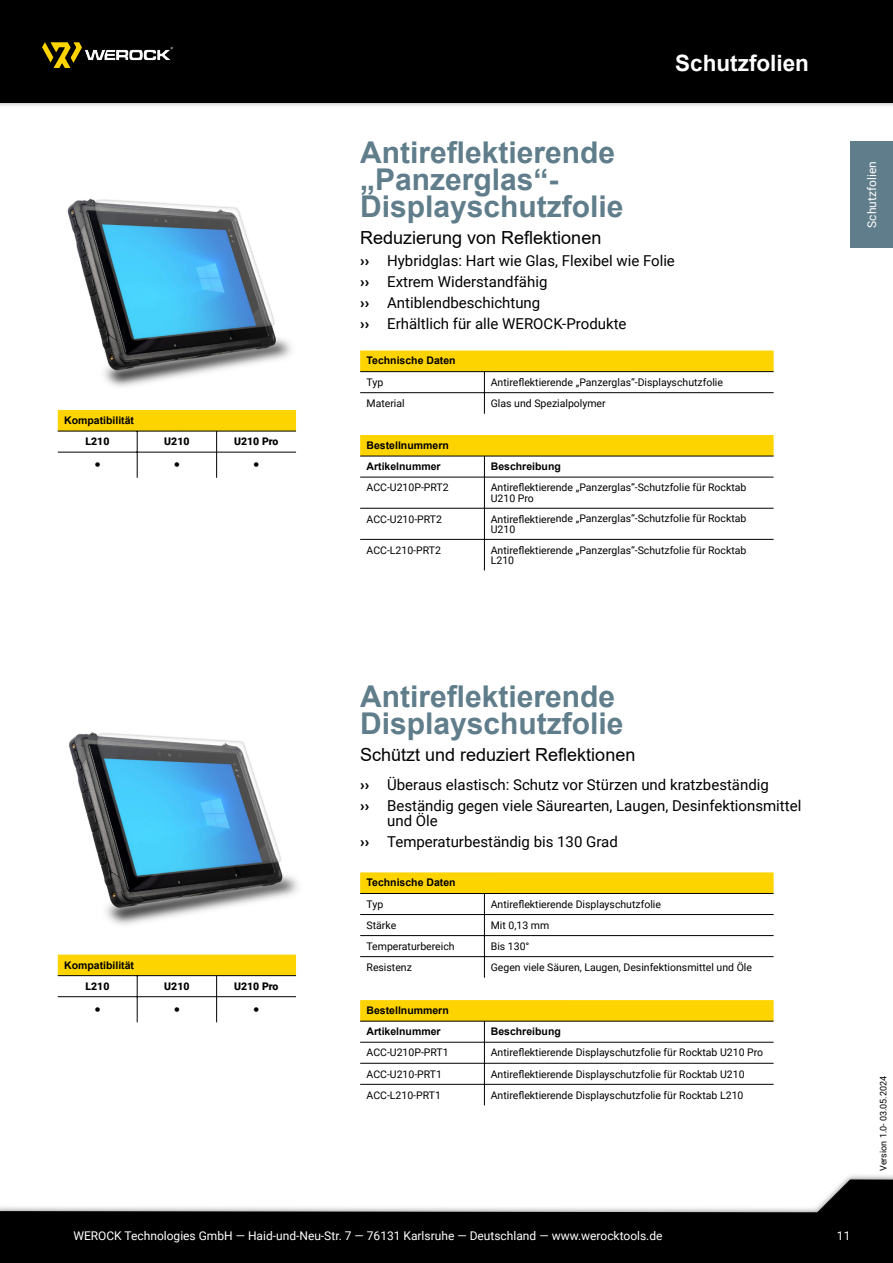
<style>
.page{position:relative;width:893px;height:1263px;background:#fff}
.page>*{position:absolute;margin:0;border:0;box-sizing:border-box;transform-origin:0 0}
.t1{font:700 30px/27px "Arial";color:#607d8b}
.t2{font:700 22.5px "Arial";color:#fff}
.t3{font:18px "Arial";color:#000}
.t4{font:15px/21px "Roboto";color:#000}
.t5{font:12px "Roboto";color:#fff}
.t6{font:10.5px/10.5px "Roboto";color:#000}
.t7{font:700 10.5px/21px "Arial";color:#000}
.t8{font:900 10.5px "Roboto";color:#000}
.t9{font:9px "Roboto";color:#000}
.s1{font-weight:900}
</style>
<div class="page">
<svg style="left:0;top:1179px;width:893px;height:84px;fill:#000"></svg>
<img style="left:0;top:102px;width:893px;height:4px">
<div style="left:0;top:0;width:893px;height:102px;background:#000"></div>
<div style="left:850px;top:141px;width:43px;height:107px;background:#607d8b"></div>
<img style="left:67px;top:198px;width:224px;height:189px">
<img style="left:69px;top:732px;width:229px;height:193px">
<img style="left:43px;top:43px;width:130px;height:24px">
<div style="left:360px;top:351px;width:414px;height:21px;background:#fed400"></div>
<hr style="left:484px;top:372px;width:1px;height:42px;background:#000">
<hr style="left:360px;top:392px;width:414px;height:1px;background:#000">
<hr style="left:360px;top:371px;width:414px;height:1px;background:#000">
<div style="left:360px;top:435px;width:414px;height:21px;background:#fed400"></div>
<hr style="left:484px;top:456px;width:1px;height:114px;background:#000">
<hr style="left:360px;top:508px;width:414px;height:1px;background:#000">
<hr style="left:360px;top:539px;width:414px;height:1px;background:#000">
<hr style="left:360px;top:456px;width:414px;height:1px;background:#000">
<hr style="left:360px;top:477px;width:414px;height:1px;background:#000">
<div style="left:58px;top:410px;width:238px;height:21px;background:#fed400"></div>
<hr style="left:216px;top:431px;width:1px;height:47px;background:#000">
<hr style="left:137px;top:431px;width:1px;height:47px;background:#000">
<hr style="left:58px;top:431px;width:238px;height:1px;background:#000">
<hr style="left:58px;top:452px;width:238px;height:1px;background:#000">
<div style="left:58px;top:954px;width:238px;height:22px;background:#fed400"></div>
<hr style="left:216px;top:976px;width:1px;height:46px;background:#000">
<hr style="left:137px;top:976px;width:1px;height:46px;background:#000">
<hr style="left:58px;top:975px;width:238px;height:1px;background:#000">
<hr style="left:58px;top:996px;width:238px;height:1px;background:#000">
<div style="left:360px;top:872px;width:414px;height:21px;background:#fed400"></div>
<hr style="left:484px;top:894px;width:1px;height:84px;background:#000">
<hr style="left:360px;top:914px;width:414px;height:1px;background:#000">
<hr style="left:360px;top:935px;width:414px;height:1px;background:#000">
<hr style="left:360px;top:956px;width:414px;height:1px;background:#000">
<hr style="left:360px;top:893px;width:414px;height:1px;background:#000">
<div style="left:360px;top:1000px;width:414px;height:21px;background:#fed400"></div>
<hr style="left:484px;top:1021px;width:1px;height:84px;background:#000">
<hr style="left:360px;top:1063px;width:414px;height:1px;background:#000">
<hr style="left:360px;top:1084px;width:414px;height:1px;background:#000">
<hr style="left:360px;top:1021px;width:414px;height:1px;background:#000">
<hr style="left:360px;top:1042px;width:414px;height:1px;background:#000">
<p class="t7" style="left:64px;top:411px;width:71px">Kompatibilität</p>
<p class="t8" style="left:86px;top:437px;width:25px">L210</p>
<p class="t8" style="left:164px;top:437px;width:27px">U210</p>
<p class="t8" style="left:234px;top:437px;width:46px">U210 Pro</p>
<h3 class="t3" style="left:94px;top:458px;width:8px">•</h3>
<h3 class="t3" style="left:174px;top:458px;width:8px">•</h3>
<h3 class="t3" style="left:253px;top:458px;width:8px">•</h3>
<h1 class="t1" style="left:360px;top:141px;width:265px">Antireflektierende „Panzerglas“-<br>Displayschutzfolie</h1>
<h3 class="t3" style="left:360px;top:231px;width:243px">Reduzierung von Reflektionen</h3>
<h2 class="t2" style="left:675px;top:54px;width:135px">Schutzfolien</h2>
<h3 class="t4" style="left:360px;top:252px;width:316px"><span class="s1">››</span> Hybridglas: Hart wie Glas, Flexibel wie Folie <span class="s1">››</span> Extrem Widerstandfähig<br><span class="s1">››</span> Antiblendbeschichtung<br><span class="s1">››</span> Erhältlich für alle WEROCK-Produkte</h3>
<p class="t7" style="left:367px;top:351px;width:91px">Technische Daten</p>
<p class="t6" style="left:367px;top:378px;width:18px">Typ</p>
<p class="t6" style="left:491px;top:378px;width:234px">Antireflektierende „Panzerglas“-Displayschutzfolie</p>
<p class="t6" style="left:367px;top:399px;width:40px">Material</p>
<p class="t6" style="left:491px;top:399px;width:116px">Glas und Spezialpolymer</p>
<p class="t7" style="left:367px;top:436px;width:84px">Bestellnummern<br>Artikelnummer</p>
<p class="t7" style="left:491px;top:457px;width:72px">Beschreibung</p>
<p class="t6" style="left:367px;top:483px;width:84px">ACC-U210P-PRT2</p>
<p class="t6" style="left:491px;top:483px;width:257px">Antireflektierende „Panzerglas“-Schutzfolie für Rocktab<br>U210 Pro</p>
<p class="t6" style="left:367px;top:515px;width:77px">ACC-U210-PRT2</p>
<p class="t6" style="left:491px;top:515px;width:257px">Antireflektierende „Panzerglas“-Schutzfolie für Rocktab<br>U210</p>
<p class="t6" style="left:367px;top:546px;width:76px">ACC-L210-PRT2</p>
<p class="t6" style="left:491px;top:546px;width:257px">Antireflektierende „Panzerglas“-Schutzfolie für Rocktab<br>L210</p>
<p class="t5" style="left:867px;top:228px;width:68px;rotate:-90deg">Schutzfolien</p>
<h1 class="t1" style="left:360px;top:686px;width:265px">Antireflektierende<br>Displayschutzfolie</h1>
<h3 class="t3" style="left:360px;top:748px;width:277px">Schützt und reduziert Reflektionen</h3>
<p class="t7" style="left:64px;top:955px;width:71px">Kompatibilität</p>
<p class="t8" style="left:86px;top:982px;width:25px">L210</p>
<p class="t8" style="left:164px;top:982px;width:27px">U210</p>
<p class="t8" style="left:234px;top:982px;width:46px">U210 Pro</p>
<h3 class="t3" style="left:94px;top:1003px;width:8px">•</h3>
<h3 class="t3" style="left:174px;top:1003px;width:8px">•</h3>
<h3 class="t3" style="left:253px;top:1003px;width:8px">•</h3>
<h3 class="t4" style="left:360px;top:776px;width:443px"><span class="s1">››</span> Überaus elastisch: Schutz vor Stürzen und kratzbeständig<br><span class="s1">››</span> Beständig gegen viele Säurearten, Laugen, Desinfektionsmittel</h3>
<h3 class="t4" style="left:360px;top:812px;width:259px;text-indent:27px">und Öle<br><span class="s1">››</span> Temperaturbeständig bis 130 Grad</h3>
<p class="t7" style="left:367px;top:873px;width:91px">Technische Daten</p>
<p class="t6" style="left:367px;top:900px;width:18px">Typ</p>
<p class="t6" style="left:491px;top:900px;width:172px">Antireflektierende Displayschutzfolie</p>
<p class="t6" style="left:367px;top:921px;width:31px">Stärke</p>
<p class="t6" style="left:491px;top:921px;width:60px">Mit 0,13 mm</p>
<p class="t6" style="left:367px;top:942px;width:90px">Temperaturbereich</p>
<p class="t6" style="left:491px;top:942px;width:40px">Bis 130°</p>
<p class="t6" style="left:367px;top:963px;width:47px">Resistenz</p>
<p class="t6" style="left:491px;top:963px;width:263px">Gegen viele Säuren, Laugen, Desinfektionsmittel und Öle</p>
<p class="t7" style="left:367px;top:1001px;width:84px">Bestellnummern<br>Artikelnummer</p>
<p class="t7" style="left:491px;top:1022px;width:72px">Beschreibung</p>
<p class="t6" style="left:367px;top:1048px;width:84px">ACC-U210P-PRT1</p>
<p class="t6" style="left:491px;top:1048px;width:274px">Antireflektierende Displayschutzfolie für Rocktab U210 Pro</p>
<p class="t6" style="left:367px;top:1070px;width:77px">ACC-U210-PRT1</p>
<p class="t6" style="left:491px;top:1070px;width:255px">Antireflektierende Displayschutzfolie für Rocktab U210</p>
<p class="t6" style="left:367px;top:1091px;width:76px">ACC-L210-PRT1</p>
<p class="t6" style="left:491px;top:1091px;width:254px">Antireflektierende Displayschutzfolie für Rocktab L210</p>
<p class="t5" style="left:73px;top:1231px;width:591px">WEROCK Technologies GmbH — Haid-und-Neu-Str. 7 — 76131 Karlsruhe — Deutschland — www.werocktools.de</p>
<p class="t5" style="left:837px;top:1231px;width:15px">11</p>
<p class="t9" style="left:880px;top:1171px;width:96px;rotate:-90deg">Version 1.0- 03.05.2024</p>
</div>
